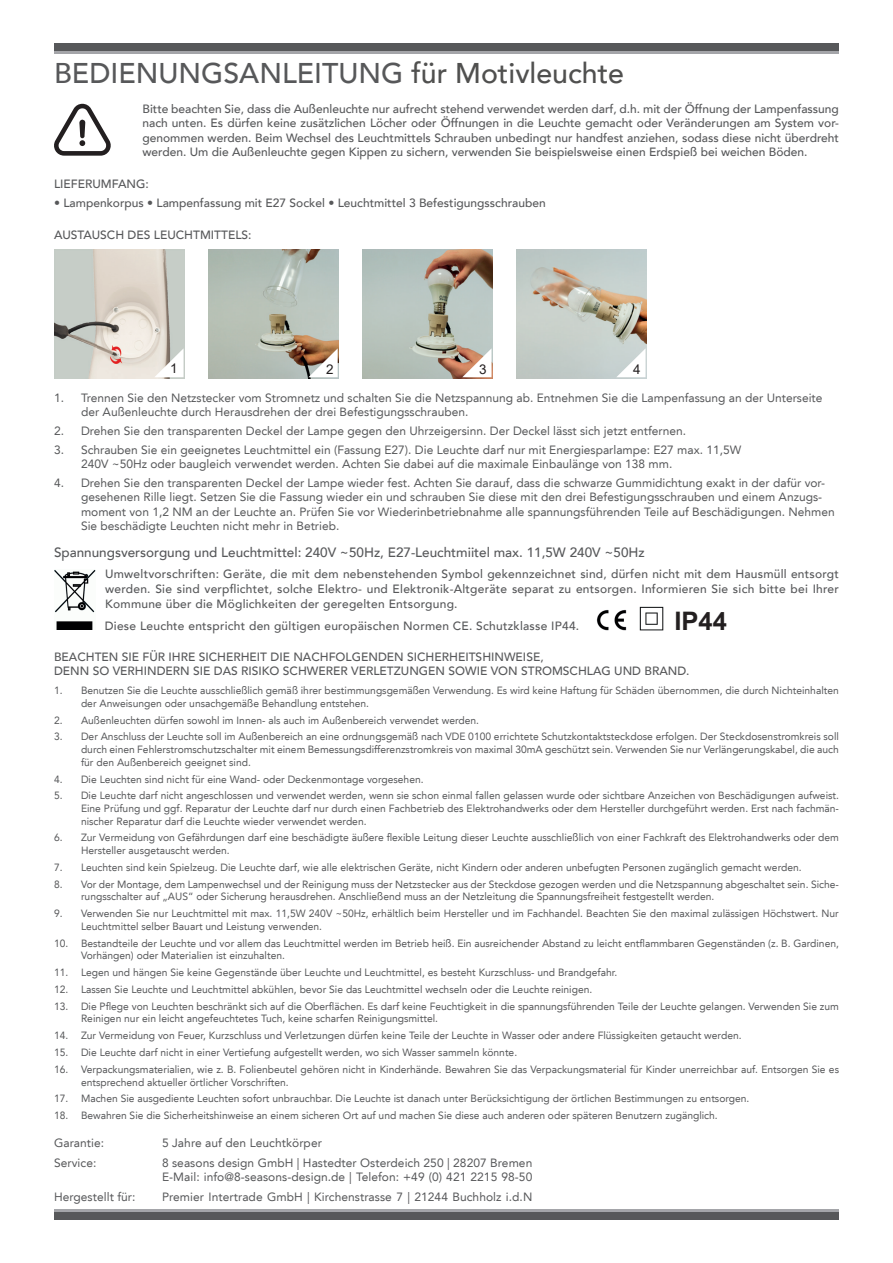
<style>
.page{position:relative;width:893px;height:1263px;background:#fff}
.page>*{position:absolute;margin:0;border:0;box-sizing:border-box;transform-origin:0 0}
.t1{font:500 28.5px "Avenir LT";color:#57585a}
.t2{font:700 25.5px "Arial";color:#231f20}
.t3{font:500 13.5px "Avenir LT";color:#57585a}
.t4{font:13.5px "Arial";color:#231f20}
.t5{font:12px/14.4px "Avenir LT";color:#57585a}
.t6{font:500 12px/14.4px "Avenir LT";color:#57585a;text-align:justify}
.t7{font:500 12px "Avenir LT";letter-spacing:.02em;color:#57585a}
.t8{font:10.5px/12.6px "Avenir LT";color:#57585a}
.s1{color:#50504f}
</style>
<div class="page">
<img style="left:54px;top:249px;width:131px;height:129px">
<svg style="left:154px;top:348px;width:30px;height:29px"></svg>
<img style="left:208px;top:249px;width:131px;height:129px">
<svg style="left:308px;top:348px;width:30px;height:29px"></svg>
<img style="left:362px;top:249px;width:131px;height:129px">
<svg style="left:462px;top:348px;width:29px;height:29px"></svg>
<img style="left:516px;top:249px;width:131px;height:129px">
<svg style="left:616px;top:348px;width:29px;height:29px"></svg>
<svg style="left:54px;top:104px;width:57px;height:52px"></svg>
<img style="left:54px;top:570px;width:41px;height:60px">
<img style="left:596px;top:610px;width:31px;height:21px">
<img style="left:639px;top:606px;width:25px;height:25px">
<div style="left:54px;top:43px;width:785px;height:11px;background:#a4a5a9"></div>
<div style="left:54px;top:1209px;width:785px;height:10px;background:#a4a5a9"></div>
<div style="left:54px;top:1212px;width:785px;height:7px;background:#57585a"></div>
<div style="left:54px;top:43px;width:785px;height:8px;background:#57585a"></div>
<h1 class="t1" style="left:54px;top:57px;width:572px">BEDIENUNGSANLEITUNG <span class="s1">für Motivleuchte</span></h1>
<p class="t6" style="left:142px;top:102px;width:698px">Bitte beachten Sie, dass die Außenleuchte nur aufrecht stehend verwendet werden darf, d.h. mit der Öffnung der Lampenfassung nach unten. Es dürfen keine zusätzlichen Löcher oder Öffnungen in die Leuchte gemacht oder Veränderungen am System vor&shy;genommen werden. Beim Wechsel des Leuchtmittels Schrauben unbedingt nur handfest anziehen, sodass diese nicht überdreht werden. Um die Außenleuchte gegen Kippen zu sichern, verwenden Sie beispielsweise einen Erdspieß bei weichen Böden.</p>
<p class="t6" style="left:54px;top:177px;width:96px">LIEFERUMFANG:</p>
<p class="t6" style="left:54px;top:195px;width:493px">• Lampenkorpus • Lampenfassung mit E27 Sockel • Leuchtmittel 3 Befestigungsschrauben</p>
<p class="t6" style="left:54px;top:228px;width:199px">AUSTAUSCH DES LEUCHTMITTELS:</p>
<p class="t4" style="left:170px;top:359px;width:9px">1</p>
<p class="t4" style="left:326px;top:360px;width:9px">2</p>
<p class="t4" style="left:479px;top:360px;width:9px">3</p>
<p class="t4" style="left:633px;top:360px;width:9px">4</p>
<p class="t5" style="left:81px;top:391px;width:743px;text-indent:-27px">1. Trennen Sie den Netzstecker vom Stromnetz und schalten Sie die Netzspannung ab. Entnehmen Sie die Lampenfassung an der Unterseite der Außenleuchte durch Herausdrehen der drei Befestigungsschrauben.</p>
<p class="t5" style="left:54px;top:424px;width:634px">2. Drehen Sie den transparenten Deckel der Lampe gegen den Uhrzeigersinn. Der Deckel lässt sich jetzt entfernen.</p>
<p class="t5" style="left:81px;top:442px;width:662px;text-indent:-27px">3. Schrauben Sie ein geeignetes Leuchtmittel ein (Fassung E27). Die Leuchte darf nur mit Energiesparlampe: E27 max. 11,5W<br>240V ~50Hz oder baugleich verwendet werden. Achten Sie dabei auf die maximale Einbaulänge von 138 mm.</p>
<p class="t5" style="left:81px;top:475px;width:755px;text-indent:-27px">4. Drehen Sie den transparenten Deckel der Lampe wieder fest. Achten Sie darauf, dass die schwarze Gummidichtung exakt in der dafür vor&shy;gesehenen Rille liegt. Setzen Sie die Fassung wieder ein und schrauben Sie diese mit den drei Befestigungsschrauben und einem Anzugs&shy;moment von 1,2 NM an der Leuchte an. Prüfen Sie vor Wiederinbetriebnahme alle spannungsführenden Teile auf Beschädigungen. Nehmen Sie beschädigte Leuchten nicht mehr in Betrieb.</p>
<p class="t3" style="left:54px;top:545px;width:592px">Spannungsversorgung und Leuchtmittel: 240V ~50Hz, E27-Leuchtmiitel max. 11,5W 240V ~50Hz</p>
<p class="t6" style="left:105px;top:567px;width:735px;line-height:15px">Umweltvorschriften: Geräte, die mit dem nebenstehenden Symbol gekennzeichnet sind, dürfen nicht mit dem Hausmüll entsorgt werden. Sie sind verpflichtet, solche Elektro- und Elektronik-Altgeräte separat zu entsorgen. Informieren Sie sich bitte bei Ihrer Kommune über die Möglichkeiten der geregelten Entsorgung.</p>
<p class="t7" style="left:105px;top:619px;width:476px">Diese Leuchte entspricht den gültigen europäischen Normen CE. Schutzklasse IP44.</p>
<h2 class="t2" style="left:674px;top:603px;width:54px">IP44</h2>
<p class="t6" style="left:54px;top:650px;width:637px">BEACHTEN SIE FÜR IHRE SICHERHEIT DIE NACHFOLGENDEN SICHERHEITSHINWEISE,<br>DENN SO VERHINDERN SIE DAS RISIKO SCHWERER VERLETZUNGEN SOWIE VON STROMSCHLAG UND BRAND.</p>
<p class="t8" style="left:81px;top:684px;width:759px;text-indent:-27px">1. Benutzen Sie die Leuchte ausschließlich gemäß ihrer bestimmungsgemäßen Verwendung. Es wird keine Haftung für Schäden übernommen, die durch Nichteinhalten der Anweisungen oder unsachgemäße Behandlung entstehen.</p>
<p class="t8" style="left:54px;top:714px;width:427px">2. Außenleuchten dürfen sowohl im Innen- als auch im Außenbereich verwendet werden.</p>
<p class="t8" style="left:81px;top:731px;width:759px;text-align:justify;text-indent:-27px">3. Der Anschluss der Leuchte soll im Außenbereich an eine ordnungsgemäß nach VDE 0100 errichtete Schutzkontaktsteckdose erfolgen. Der Steckdosenstromkreis soll durch einen Fehlerstromschutzschalter mit einem Bemessungsdifferenzstromkreis von maximal 30mA geschützt sein. Verwenden Sie nur Verlängerungskabel, die auch für den Außenbereich geeignet sind.</p>
<p class="t8" style="left:54px;top:773px;width:371px">4. Die Leuchten sind nicht für eine Wand- oder Deckenmontage vorgesehen.</p>
<p class="t8" style="left:81px;top:789px;width:759px;text-align:justify;text-indent:-27px">5. Die Leuchte darf nicht angeschlossen und verwendet werden, wenn sie schon einmal fallen gelassen wurde oder sichtbare Anzeichen von Beschädigungen aufweist.<br>Eine Prüfung und ggf. Reparatur der Leuchte darf nur durch einen Fachbetrieb des Elektrohandwerks oder dem Hersteller durchgeführt werden. Erst nach fachmän&shy;nischer Reparatur darf die Leuchte wieder verwendet werden.</p>
<p class="t8" style="left:81px;top:831px;width:759px;text-indent:-27px">6. Zur Vermeidung von Gefährdungen darf eine beschädigte äußere flexible Leitung dieser Leuchte ausschließlich von einer Fachkraft des Elektrohandwerks oder dem<br>Hersteller ausgetauscht werden.</p>
<p class="t8" style="left:54px;top:861px;width:749px">7. Leuchten sind kein Spielzeug. Die Leuchte darf, wie alle elektrischen Geräte, nicht Kindern oder anderen unbefugten Personen zugänglich gemacht werden.</p>
<p class="t8" style="left:81px;top:878px;width:759px;text-indent:-27px">8. Vor der Montage, dem Lampenwechsel und der Reinigung muss der Netzstecker aus der Steckdose gezogen werden und die Netzspannung abgeschaltet sein. Siche&shy;rungsschalter auf „AUS“ oder Sicherung herausdrehen. Anschließend muss an der Netzleitung die Spannungsfreiheit festgestellt werden.</p>
<p class="t8" style="left:81px;top:907px;width:759px;text-indent:-27px">9. Verwenden Sie nur Leuchtmittel mit max. 11,5W 240V ~50Hz, erhältlich beim Hersteller und im Fachhandel. Beachten Sie den maximal zulässigen Höchstwert. Nur<br>Leuchtmittel selber Bauart und Leistung verwenden.</p>
<p class="t8" style="left:81px;top:937px;width:759px;text-indent:-27px">10. Bestandteile der Leuchte und vor allem das Leuchtmittel werden im Betrieb heiß. Ein ausreichender Abstand zu leicht entflammbaren Gegenständen (z. B. Gardinen,<br>Vorhängen) oder Materialien ist einzuhalten.</p>
<p class="t8" style="left:54px;top:966px;width:565px">11. Legen und hängen Sie keine Gegenstände über Leuchte und Leuchtmittel, es besteht Kurzschluss- und Brandgefahr.</p>
<p class="t8" style="left:54px;top:983px;width:540px">12. Lassen Sie Leuchte und Leuchtmittel abkühlen, bevor Sie das Leuchtmittel wechseln oder die Leuchte reinigen.</p>
<p class="t8" style="left:81px;top:1000px;width:759px;text-indent:-27px">13. Die Pflege von Leuchten beschränkt sich auf die Oberflächen. Es darf keine Feuchtigkeit in die spannungsführenden Teile der Leuchte gelangen. Verwenden Sie zum<br>Reinigen nur ein leicht angefeuchtetes Tuch, keine scharfen Reinigungsmittel.</p>
<p class="t8" style="left:54px;top:1029px;width:689px">14. Zur Vermeidung von Feuer, Kurzschluss und Verletzungen dürfen keine Teile der Leuchte in Wasser oder andere Flüssigkeiten getaucht werden.</p>
<p class="t8" style="left:54px;top:1046px;width:465px">15. Die Leuchte darf nicht in einer Vertiefung aufgestellt werden, wo sich Wasser sammeln könnte.</p>
<p class="t8" style="left:81px;top:1063px;width:759px;text-indent:-27px">16. Verpackungsmaterialien, wie z. B. Folienbeutel gehören nicht in Kinderhände. Bewahren Sie das Verpackungsmaterial für Kinder unerreichbar auf. Entsorgen Sie es entsprechend aktueller örtlicher Vorschriften.</p>
<p class="t8" style="left:54px;top:1092px;width:697px">17. Machen Sie ausgediente Leuchten sofort unbrauchbar. Die Leuchte ist danach unter Berücksichtigung der örtlichen Bestimmungen zu entsorgen.</p>
<p class="t8" style="left:54px;top:1109px;width:665px">18. Bewahren Sie die Sicherheitshinweise an einem sicheren Ort auf und machen Sie diese auch anderen oder späteren Benutzern zugänglich.</p>
<p class="t5" style="left:54px;top:1136px;width:52px">Garantie:</p>
<p class="t5" style="left:162px;top:1136px;width:161px">5 Jahre auf den Leuchtkörper</p>
<p class="t5" style="left:54px;top:1156px;width:44px">Service:</p>
<p class="t5" style="left:162px;top:1156px;width:372px">8 seasons design GmbH | Hastedter Osterdeich 250 | 28207 Bremen<br>E-Mail: info@8-seasons-design.de | Telefon: +49 (0) 421 2215 98-50</p>
<p class="t5" style="left:54px;top:1189px;width:83px">Hergestellt für:</p>
<p class="t5" style="left:162px;top:1189px;width:372px">Premier Intertrade GmbH | Kirchenstrasse 7 | 21244 Buchholz i.d.N</p>
</div>
